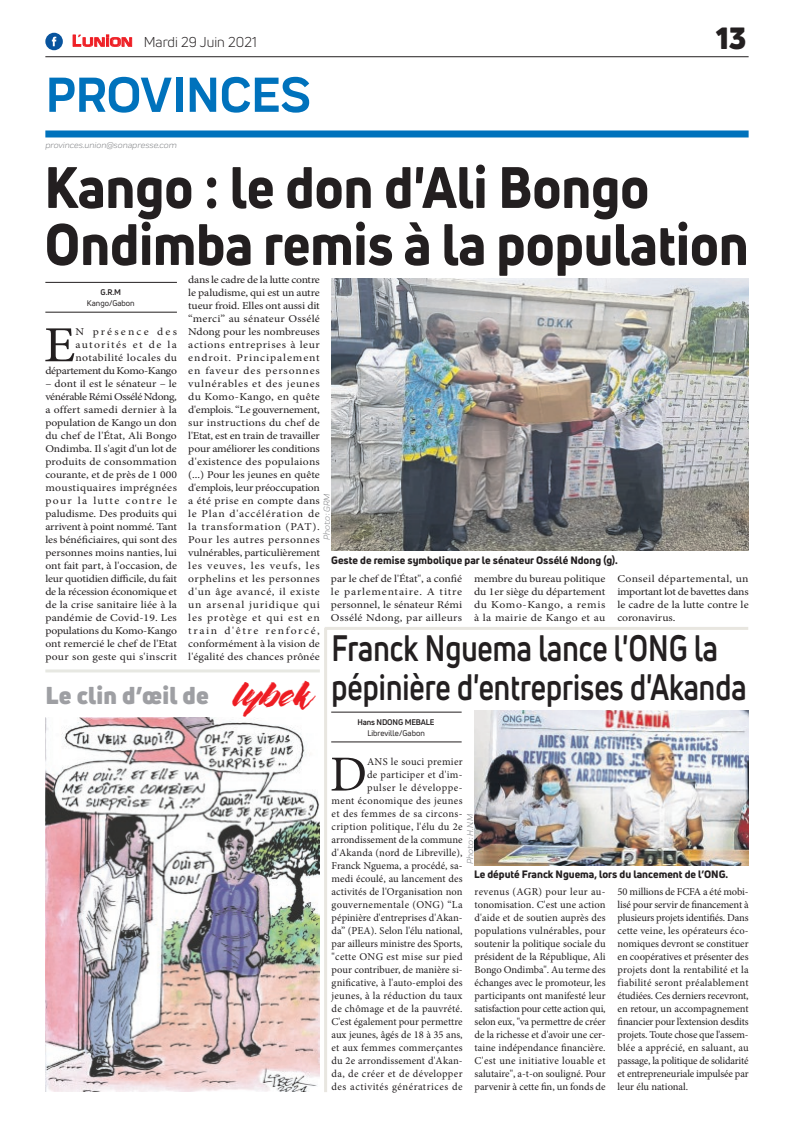
<style>
.page{position:relative;width:794px;height:1129px;background:#fff}
.page>*{position:absolute;margin:0;border:0;box-sizing:border-box;transform-origin:0 0}
.t1{font:800 57px/57px "Uni Neue";color:#231f20;scale:.92 1}
.t2{font:700 51px "Praktika";color:#0072bc}
.t3{font:50.5px "Minion Pro";color:#231f20;scale:1.11 1}
.t4{font:50.5px "Minion Pro";color:#231f20}
.t5{font:700 36px/39px "Uni Neue";color:#231f20;scale:.81 1}
.t6{font:900 30px "Uni Neue";color:#231f20}
.t7{font:900 23.9px "Uni Neue";letter-spacing:.01em;color:#9e9fa3}
.t8{font:14px "Uni Neue";color:#231f20}
.t9{font:10.5px/13px "Minion Pro";letter-spacing:.01em;color:#231f20;text-align:justify}
.t10{font:10.5px/13px "Minion Pro";letter-spacing:.01em;color:#231f20;text-align:justify;scale:1.11 1}
.t11{font:800 10.5px "Uni Neue";color:#231f20}
.t12{font:10.5px/13px "Minion Pro";letter-spacing:.035em;color:#231f20;text-align:right;scale:1.11 1}
.t13{font:italic 9px "Praktika";color:#818386}
.t14{font:8px "Uni Neue";color:#231f20}
.t15{font:700 8px "Uni Neue";letter-spacing:-.02em;color:#231f20}
.s1{font-family:"Eurostile";font-weight:600;font-size:15px;color:#ee1d23}
.s2{font-family:"Eurostile";font-weight:600;font-size:11.4px;color:#ee1d23}
.s3{font-family:"The Flower City";font-weight:400;font-size:37.7px;color:#ee1d23}
</style>
<div class="page">
<div style="left:45px;top:130px;width:703px;height:7px;background:#0072bc"></div>
<hr style="left:45px;top:56px;width:703px;height:1px;background:#231f20">
<svg style="left:72px;top:34px;width:60px;height:13px"></svg>
<div style="left:45px;top:33px;width:18px;height:17px;background:#08549e;border-radius:50%"></div>
<svg style="left:52px;top:37px;width:4px;height:9px"></svg>
<hr style="left:45px;top:311px;width:132px;height:1px;background:#231f20">
<hr style="left:45px;top:282px;width:132px;height:1px;background:#231f20">
<img style="left:331px;top:279px;width:417px;height:271px">
<hr style="left:331px;top:741px;width:130px;height:1px;background:#231f20">
<hr style="left:331px;top:711px;width:130px;height:1px;background:#231f20">
<img style="left:474px;top:710px;width:274px;height:155px">
<hr style="left:325px;top:626px;width:423px;height:3px;background:#e8e6e0">
<hr style="left:324px;top:628px;width:3px;height:463px;background:#e8e6e0">
<hr style="left:45px;top:669px;width:275px;height:3px;background:#e7e8e2">
<img style="left:45px;top:717px;width:275px;height:374px">
<h3 class="t8" style="left:72px;top:33px;width:186px"><span class="s1">L</span><span class="s2">UNION</span> Mardi 29 Juin 2021</h3>
<h2 class="t2" style="left:46px;top:54px;width:266px">PROVINCES</h2>
<p class="t13" style="left:45px;top:139px;width:133px">provinces.union@sonapresse.com</p>
<h3 class="t6" style="left:716px;top:17px;width:32px">13</h3>
<h1 class="t1" style="left:44px;top:158px;width:767px">Kango : le don d'Ali Bongo<br>Ondimba remis à la population</h1>
<p class="t15" style="left:101px;top:287px;width:22px">G.R.M</p>
<p class="t14" style="left:87px;top:298px;width:49px">Kango/Gabon</p>
<p class="t10" style="left:188px;top:273px;width:120px">dans le cadre de la lutte contre le paludisme, qui est un autre tueur froid. Elles ont aussi dit “merci” au sénateur Ossélé Ndong pour les nombreuses actions entreprises à leur endroit. Principalement en faveur des personnes vulnérables et des jeunes du Komo-Kango, en quête d'emplois. “Le gouvernement, sur instructions du chef de l'Etat, est en train de travailler pour améliorer les conditions d'existence des populaions (...) Pour les jeunes en quête d'emplois, leur préoccupation a été prise en compte dans le Plan d'accélération de la transformation (PAT).<br>Pour les autres personnes vulnérables, particulièrement les veuves, les veufs, les orphelins et les personnes d'un âge avancé, il existe un arsenal juridique qui les protège et qui est en train d'être renforcé, conformément à la vision de l'égalité des chances prônée</p>
<p class="t12" style="left:45px;top:325px;width:120px">N présence des autorités et de la notabilité locales du département du Komo-Kango</p>
<p class="t10" style="left:45px;top:377px;width:120px">– dont il est le sénateur – le vénérable Rémi Ossélé Ndong, a offert samedi dernier à la population de Kango un don du chef de l'État, Ali Bongo Ondimba. Il s'agit d'un lot de produits de consommation courante, et de près de 1 000 moustiquaires imprégnées pour la lutte contre le paludisme. Des produits qui arrivent à point nommé. Tant les bénéficiaires, qui sont des personnes moins nanties, lui ont fait part, à l'occasion, de leur quotidien difficile, du fait de la récession économique et de la crise sanitaire liée à la pandémie de Covid-19. Les populations du Komo-Kango ont remercié le chef de l'Etat pour son geste qui s'inscrit</p>
<h3 class="t3" style="left:44px;top:311px;width:30px">E</h3>
<p class="t13" style="left:320px;top:540px;width:48px;rotate:-90deg">Photo : GRM</p>
<p class="t11" style="left:331px;top:553px;width:288px">Geste de remise symbolique par le sénateur Ossélé Ndong (g).</p>
<p class="t10" style="left:331px;top:572px;width:120px">par le chef de l'État", a confié le parlementaire. A titre personnel, le sénateur Rémi Ossélé Ndong, par ailleurs</p>
<p class="t10" style="left:474px;top:572px;width:120px">membre du bureau politique du 1er siège du département du Komo-Kango, a remis à la mairie de Kango et au</p>
<p class="t10" style="left:617px;top:572px;width:120px">Conseil départemental, un important lot de bavettes dans le cadre de la lutte contre le coronavirus.</p>
<h3 class="t5" style="left:331px;top:628px;width:514px">Franck Nguema lance l'ONG la pépinière d'entreprises d'Akanda</h3>
<p class="t15" style="left:358px;top:717px;width:78px">Hans NDONG MEBALE</p>
<p class="t14" style="left:367px;top:727px;width:59px">Libreville/Gabon</p>
<h3 class="t7" style="left:45px;top:678px;width:265px">Le clin d’œil de <span class="s3">lybek</span></h3>
<p class="t9" style="left:331px;top:754px;width:132px;text-align:right">ANS le souci premier<br>de participer et d'im-<br>pulser le développe-<br>ment économique des jeunes et des femmes de sa circons&shy;cription politique, l'élu du 2e arrondissement de la commune d'Akanda (nord de Libreville),<br>Franck Nguema, a procédé, sa&shy;medi écoulé, au lancement des activités de l'Organisation non gouvernementale (ONG) “La pépinière d'entreprises d'Akan&shy;da” (PEA). Selon l'élu national, par ailleurs ministre des Sports, "cette ONG est mise sur pied pour contribuer, de manière si&shy;gnificative, à l'auto-emploi des jeunes, à la réduction du taux de chômage et de la pauvrété.<br>C'est également pour permettre aux jeunes, âgés de 18 à 35 ans, et aux femmes commerçantes du 2e arrondissement d'Akan&shy;da, de créer et de développer des activités génératrices de</p>
<h3 class="t4" style="left:330px;top:740px;width:39px">D</h3>
<p class="t13" style="left:464px;top:863px;width:51px;rotate:-90deg">Photo : H.N.M</p>
<p class="t11" style="left:474px;top:866px;width:256px">Le député Franck Nguema, lors du lancement de l’ONG.</p>
<p class="t9" style="left:474px;top:884px;width:132px">revenus (AGR) pour leur au&shy;tonomisation. C'est une action d'aide et de soutien auprès des populations vulnérables, pour soutenir la politique sociale du président de la République, Ali Bongo Ondimba". Au terme des échanges avec le promoteur, les participants ont manifesté leur satisfaction pour cette action qui, selon eux, "va permettre de créer de la richesse et d'avoir une cer&shy;taine indépendance financière.<br>C'est une initiative louable et salutaire", a-t-on souligné. Pour parvenir à cette fin, un fonds de</p>
<p class="t9" style="left:617px;top:884px;width:132px">50 millions de FCFA a été mobi&shy;lisé pour servir de financement à plusieurs projets identifiés. Dans cette veine, les opérateurs éco&shy;nomiques devront se constituer en coopératives et présenter des projets dont la rentabilité et la fiabilité seront préalablement étudiées. Ces derniers recevront, en retour, un accompagnement financier pour l’extension desdits projets. Toute chose que l'assem&shy;blée a apprécié, en saluant, au passage, la politique de solidarité et entrepreneuriale impulsée par leur élu national.</p>
</div>
